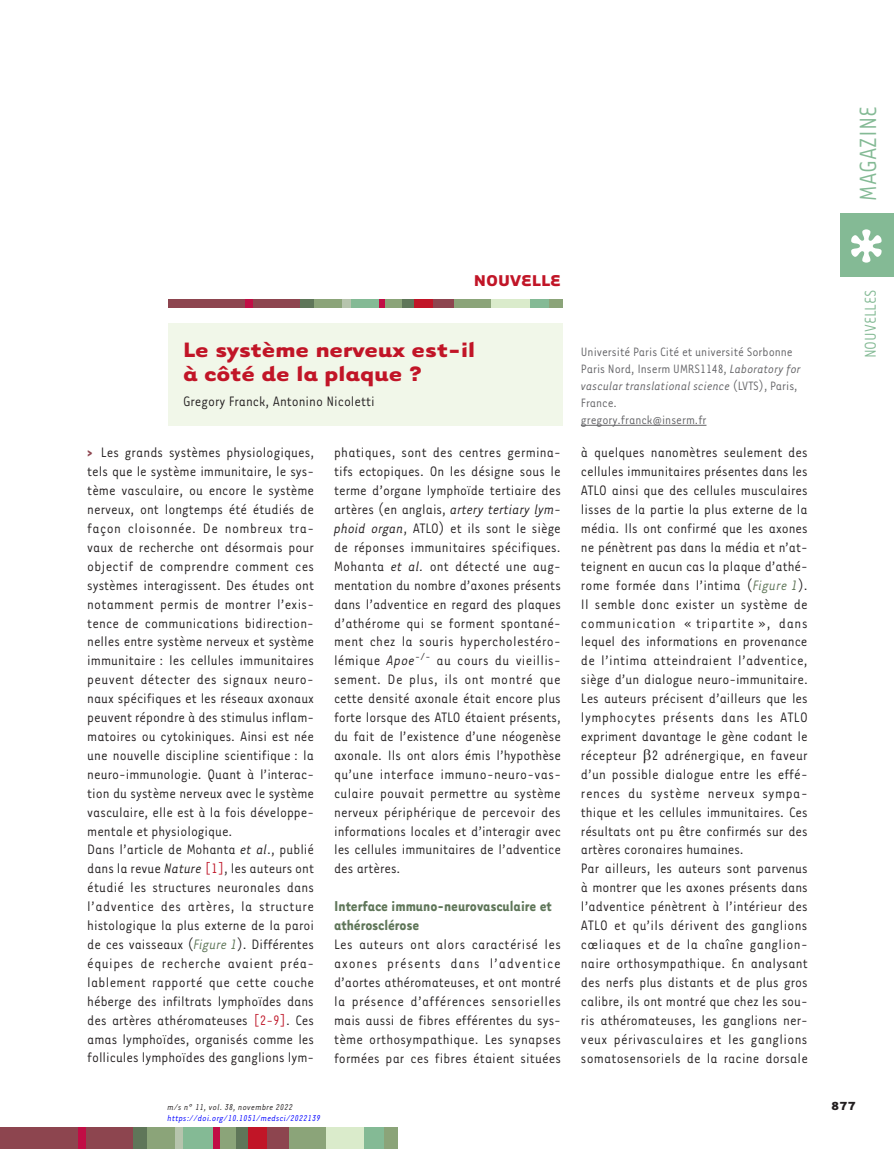
<style>
.page{position:relative;width:894px;height:1149px;background:#fff}
.page>*{position:absolute;margin:0;border:0;box-sizing:border-box;transform-origin:0 0}
.t1{font:27px "Tarzana Narrow";color:#84ba95}
.t2{font:700 24px/24px "Tarzana Wide";color:#c11527}
.t3{font:18px "Tarzana Narrow";color:#84ba95}
.t4{font:700 18px "Tarzana Wide";color:#c11527}
.t5{font:700 16.5px/18.9px "Tarzana Narrow";color:#5f7659}
.t6{font:15.75px/18.9px "Tarzana Narrow";color:#231f20}
.t7{font:13.95px/17px "Tarzana Narrow";color:#636366}
.t8{font:700 13.5px "Tarzana Wide";color:#231f20}
.t9{font:italic 9.75px "Tarzana Narrow";letter-spacing:.025em;color:#00f}
.t10{font:italic 9.75px "Tarzana Narrow";letter-spacing:.025em;color:#231f20}
.s1{font-weight:700;color:#8d454f}
.s2{font-style:italic}
.s3{color:#bf182a}
.s4{font-style:italic;color:#5f7659}
</style>
<div class="page">
<div style="left:0;top:1127px;width:134px;height:21px;background:#8d454f"></div>
<div style="left:235px;top:1127px;width:13px;height:21px;background:#5f7659"></div>
<div style="left:78px;top:1127px;width:7px;height:21px;background:#c10d45"></div>
<div style="left:133px;top:1127px;width:22px;height:21px;background:#5f7659"></div>
<div style="left:147px;top:1127px;width:30px;height:21px;background:#8ba479"></div>
<div style="left:175px;top:1127px;width:9px;height:21px;background:#b6c4ad"></div>
<div style="left:183px;top:1127px;width:30px;height:21px;background:#84ba95"></div>
<div style="left:217px;top:1127px;width:19px;height:21px;background:#8ba479"></div>
<div style="left:213px;top:1127px;width:6px;height:21px;background:#c10d45"></div>
<div style="left:248px;top:1127px;width:27px;height:21px;background:#c11527"></div>
<div style="left:287px;top:1127px;width:39px;height:21px;background:#8ba479"></div>
<div style="left:267px;top:1127px;width:21px;height:21px;background:#8d454f"></div>
<div style="left:326px;top:1127px;width:38px;height:21px;background:#daebcb"></div>
<div style="left:364px;top:1127px;width:20px;height:21px;background:#84ba95"></div>
<div style="left:383px;top:1127px;width:14px;height:21px;background:#8ba479"></div>
<div style="left:840px;top:213px;width:53px;height:63px;background:#84ba95"></div>
<svg style="left:851px;top:229px;width:30px;height:33px"></svg>
<div style="left:168px;top:299px;width:133px;height:9px;background:#8d454f"></div>
<div style="left:300px;top:299px;width:27px;height:9px;background:#5f7659"></div>
<div style="left:401px;top:299px;width:13px;height:9px;background:#5f7659"></div>
<div style="left:314px;top:299px;width:29px;height:9px;background:#8ba479"></div>
<div style="left:350px;top:299px;width:29px;height:9px;background:#84ba95"></div>
<div style="left:529px;top:299px;width:20px;height:9px;background:#84ba95"></div>
<div style="left:383px;top:299px;width:19px;height:9px;background:#8ba479"></div>
<div style="left:548px;top:299px;width:14px;height:9px;background:#8ba479"></div>
<div style="left:452px;top:299px;width:39px;height:9px;background:#8ba479"></div>
<div style="left:491px;top:299px;width:38px;height:9px;background:#daebcb"></div>
<div style="left:342px;top:299px;width:8px;height:9px;background:#b6c4ad"></div>
<div style="left:245px;top:299px;width:7px;height:9px;background:#c10d45"></div>
<div style="left:379px;top:299px;width:6px;height:9px;background:#c10d45"></div>
<div style="left:414px;top:299px;width:27px;height:9px;background:#c11527"></div>
<div style="left:433px;top:299px;width:21px;height:9px;background:#8d454f"></div>
<div style="left:168px;top:323px;width:394px;height:102px;background:#f1f7e9"></div>
<hr style="left:580px;top:425px;width:126px;height:1px;background:#636366">
<p class="t4" style="left:473px;top:268px;width:89px">NOUVELLE</p>
<h2 class="t2" style="left:183px;top:336px;width:293px">Le système nerveux est-il à côté de la plaque ?</h2>
<p class="t6" style="left:183px;top:391px;width:193px">Gregory Franck, Antonino Nicoletti</p>
<p class="t6" style="left:87px;top:442px;width:228px"><span class="s1">&gt;</span> Les grands systèmes physiologiques, tels que le système immunitaire, le sys&shy;tème vasculaire, ou encore le système nerveux, ont longtemps été étudiés de façon cloisonnée. De nombreux tra&shy;vaux de recherche ont désormais pour objectif de comprendre comment ces systèmes interagissent. Des études ont notamment permis de montrer l’exis&shy;tence de communications bidirection&shy;nelles entre système nerveux et système immunitaire : les cellules immunitaires peuvent détecter des signaux neuro&shy;naux spécifiques et les réseaux axonaux peuvent répondre à des stimulus inflam&shy;matoires ou cytokiniques. Ainsi est née une nouvelle discipline scientifique : la neuro-immunologie. Quant à l’interac&shy;tion du système nerveux avec le système vasculaire, elle est à la fois développe&shy;mentale et physiologique.<br>Dans l’article de Mohanta <span class="s2">et al</span>., publié dans la revue <span class="s2">Nature</span> <span class="s3">[1]</span>, les auteurs ont étudié les structures neuronales dans l’adventice des artères, la structure histologique la plus externe de la paroi de ces vaisseaux (<span class="s4">Figure 1</span>). Différentes équipes de recherche avaient préa&shy;lablement rapporté que cette couche héberge des infiltrats lymphoïdes dans des artères athéromateuses <span class="s3">[2-9]</span>. Ces amas lymphoïdes, organisés comme les follicules lymphoïdes des ganglions lym-</p>
<p class="t6" style="left:334px;top:442px;width:228px;text-align:justify">phatiques, sont des centres germina&shy;tifs ectopiques. On les désigne sous le terme d’organe lymphoïde tertiaire des artères (en anglais, <span class="s2">artery tertiary lym&shy;phoid organ</span>, ATLO) et ils sont le siège de réponses immunitaires spécifiques.<br>Mohanta <span class="s2">et al.</span> ont détecté une aug&shy;mentation du nombre d’axones présents dans l’adventice en regard des plaques d’athérome qui se forment spontané- ment chez la souris hypercholestéro&shy;lémique <span class="s2">Apoe</span><sup>-/-</sup> au cours du vieillis&shy;sement. De plus, ils ont montré que cette densité axonale était encore plus forte lorsque des ATLO étaient présents, du fait de l’existence d’une néogenèse axonale. Ils ont alors émis l’hypothèse qu’une interface immuno-neuro-vas&shy;culaire pouvait permettre au système nerveux périphérique de percevoir des informations locales et d’interagir avec les cellules immunitaires de l’adventice des artères.</p>
<p class="t5" style="left:334px;top:895px;width:219px">Interface immuno-neurovasculaire et athérosclérose</p>
<p class="t6" style="left:334px;top:934px;width:228px;text-align:justify">Les auteurs ont alors caractérisé les axones présents dans l’adventice d’aortes athéromateuses, et ont montré la présence d’afférences sensorielles mais aussi de fibres efférentes du sys&shy;tème orthosympathique. Les synapses formées par ces fibres étaient situées</p>
<p class="t7" style="left:580px;top:343px;width:221px">Université Paris Cité et université Sorbonne Paris Nord, Inserm UMRS1148, <span class="s2">Laboratory for vascular translational science</span> (LVTS), Paris, France.<br>gregory.franck@inserm.fr</p>
<p class="t6" style="left:580px;top:442px;width:228px">à quelques nanomètres seulement des cellules immunitaires présentes dans les ATLO ainsi que des cellules musculaires lisses de la partie la plus externe de la média. Ils ont confirmé que les axones ne pénètrent pas dans la média et n’at&shy;teignent en aucun cas la plaque d’athé- rome formée dans l’intima (<span class="s4">Figure 1</span>).<br>Il semble donc exister un système de communication « tripartite », dans lequel des informations en provenance de l’intima atteindraient l’adventice, siège d’un dialogue neuro-immunitaire.<br>Les auteurs précisent d’ailleurs que les lymphocytes présents dans les ATLO expriment davantage le gène codant le récepteur 2 adrénergique, en faveur d’un possible dialogue entre les effé- rences du système nerveux sympa&shy;thique et les cellules immunitaires. Ces résultats ont pu être confirmés sur des artères coronaires humaines.<br>Par ailleurs, les auteurs sont parvenus à montrer que les axones présents dans l’adventice pénètrent à l’intérieur des ATLO et qu’ils dérivent des ganglions cœliaques et de la chaîne ganglion&shy;naire orthosympathique. En analysant des nerfs plus distants et de plus gros calibre, ils ont montré que chez les sou&shy;ris athéromateuses, les ganglions ner&shy;veux périvasculaires et les ganglions somatosensoriels de la racine dorsale</p>
<h1 class="t1" style="left:851px;top:201px;width:96px;rotate:-90deg">MAGAZINE</h1>
<p class="t3" style="left:859px;top:358px;width:70px;rotate:-90deg">NOUVELLES</p>
<p class="t10" style="left:167px;top:1100px;width:127px">m/s n° 11, vol. 38, novembre 2022</p>
<p class="t8" style="left:830px;top:1097px;width:26px">877</p>
<p class="t9" style="left:167px;top:1112px;width:155px">https://doi.org/10.1051/medsci/2022139</p>
</div>
